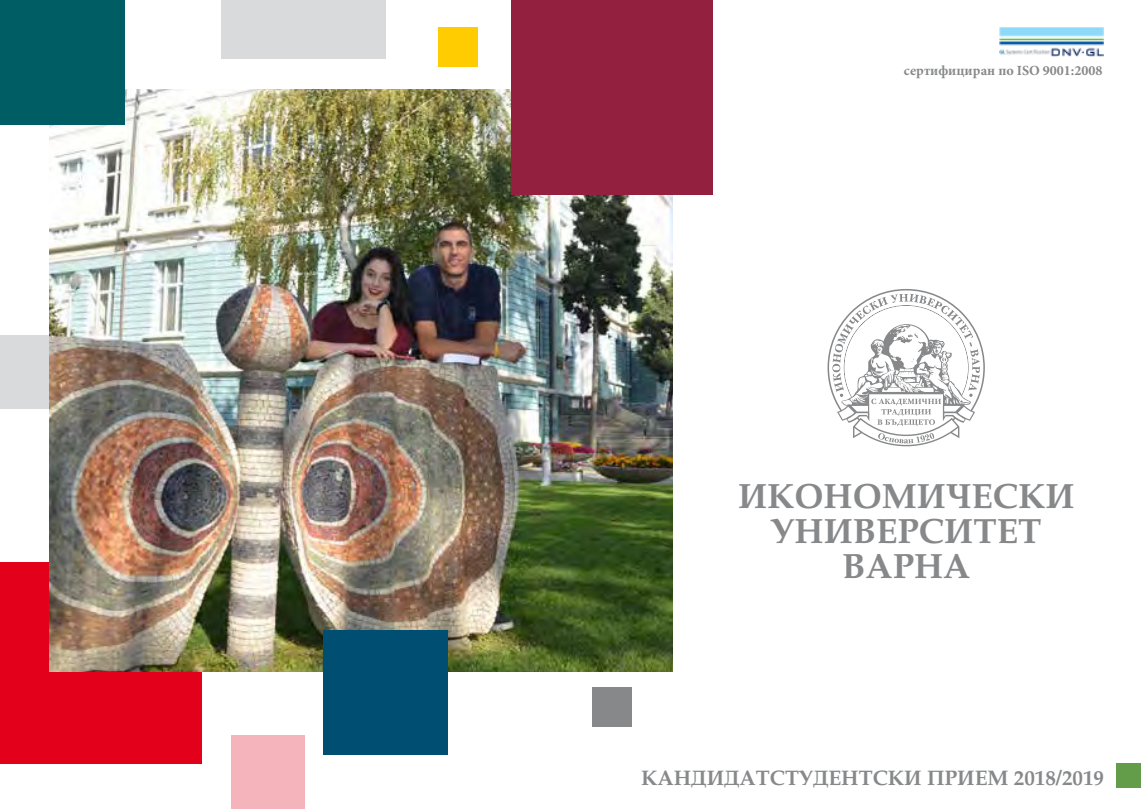
<style>
.page{position:relative;width:1141px;height:809px;background:#fff}
.page>*{position:absolute;margin:0;border:0;box-sizing:border-box;transform-origin:0 0}
.t1{font:700 35px/35px "SP Palatine ML";color:#87888a;text-align:center}
.t2{font:700 21px "SP Palatine ML";color:#87888a}
.t3{font:700 14px "Minion Pro";color:#87888a}
</style>
<div class="page">
<div style="left:0;top:562px;width:202px;height:202px;background:#e2001a"></div>
<div style="left:0;top:335px;width:74px;height:74px;background:#d9dadb"></div>
<svg style="left:828px;top:289px;width:157px;height:157px"></svg>
<img style="left:1000px;top:28px;width:103px;height:28px">
<img style="left:50px;top:89px;width:622px;height:582px">
<div style="left:511px;top:0;width:202px;height:194px;background:#93203f"></div>
<div style="left:231px;top:735px;width:74px;height:74px;background:#f5b3bb"></div>
<div style="left:438px;top:27px;width:40px;height:40px;background:#fecc00"></div>
<div style="left:592px;top:686px;width:40px;height:40px;background:#87888a"></div>
<div style="left:1116px;top:762px;width:25px;height:25px;background:#649d4a"></div>
<div style="left:323px;top:630px;width:125px;height:125px;background:#004f73"></div>
<div style="left:0;top:0;width:125px;height:125px;background:#005d63"></div>
<div style="left:221px;top:0;width:165px;height:58px;background:#d9dadb"></div>
<p class="t3" style="left:904px;top:60px;width:200px">сертифициран по ISO 9001:2008</p>
<h1 class="t1" style="left:738px;top:477px;width:338px">ИКОНОМИЧЕСКИ<br>УНИВЕРСИТЕТ<br>ВАРНА</h1>
<p class="t2" style="left:641px;top:763px;width:464px">КАНДИДАТСТУДЕНТСКИ ПРИЕМ 2018/2019</p>
</div>
